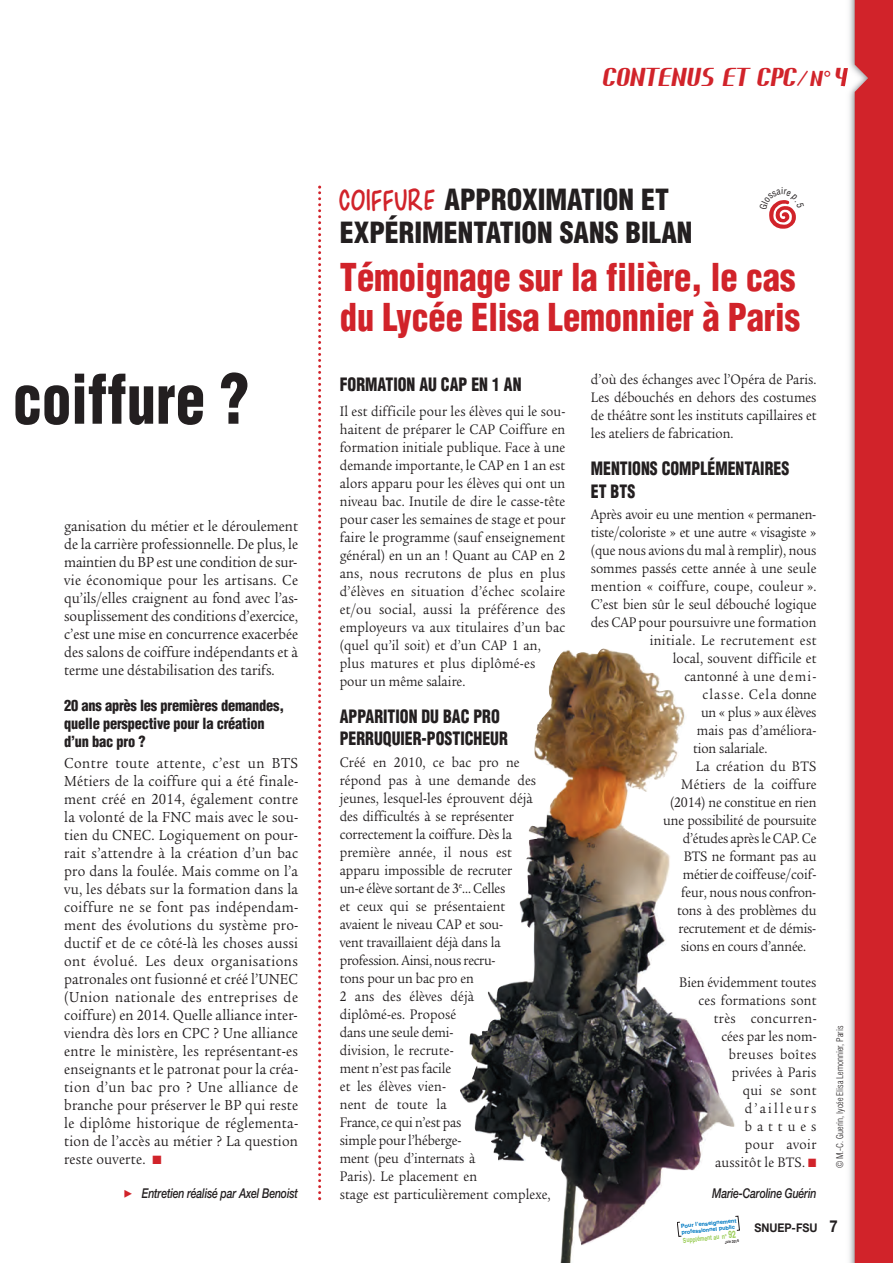
<style>
.page{position:relative;width:893px;height:1263px;background:#fff}
.page>*{position:absolute;margin:0;border:0;box-sizing:border-box;transform-origin:0 0}
.t1{font:900 condensed 66.75px "Helvetica";color:#231f20;scale:.88 1}
.t2{font:900 condensed 37.5px/40.5px "Helvetica";letter-spacing:-.005em;color:#d1232a;scale:.92 1}
.t3{font:900 condensed 28.5px/33px "Helvetica";color:#231f20}
.t4{font:900 27px "Crevil";color:#d1232a;scale:.96 1}
.t5{font:900 condensed 18px/22.5px "Helvetica";color:#231f20;scale:.88 1}
.t6{font:15.75px/18px "Legacy Serif";letter-spacing:.01em;color:#231f20;text-align:justify;scale:.9 1}
.t7{font:15px/18px "Legacy Serif";letter-spacing:.005em;color:#231f20;scale:.9 1}
.t8{font:15px "Legacy Serif";letter-spacing:-.015em;color:#231f20;scale:.9 1}
.t9{font:900 condensed 15px/18px "Helvetica";letter-spacing:-.015em;color:#231f20;scale:.96 1}
.t10{font:15px "Legacy Serif";letter-spacing:-.02em;color:#231f20;scale:.9 1}
.t11{font:15px "Legacy Serif";letter-spacing:.025em;color:#231f20;scale:.9 1}
.t12{font:15px "Legacy Serif";letter-spacing:.03em;color:#231f20;scale:.9 1}
.t13{font:15px "Legacy Serif";letter-spacing:.08em;color:#231f20;scale:.9 1}
.t14{font:italic 500 13.5px "Helvetica Neue";letter-spacing:-.015em;color:#231f20;scale:.78 1}
.t15{font:700 12px "Helvetica Neue";color:#231f20;scale:.9 1}
.t16{font:300 condensed 9px "Helvetica";color:#231f20}
.t17{font:700 6.75px "Helvetica";color:#99cc54;scale:.75 1}
.t18{font:700 5.7px "Helvetica";color:#007ac2}
.t19{font:700 5.55px "Helvetica";color:#007ac2}
.t20{font:700 4.05px "Helvetica";color:#231f20;scale:.75 1}
.s1{color:#d1232a}
.s2{font-size:22.5px}
.s3{font-family:"Best Font Evar";font-weight:400;font-stretch:normal;color:#d1232a}
.s4{font-size:16.5px}
.s5{font-size:10.05px}
</style>
<div class="page">
<img style="left:844px;top:0;width:11px;height:1263px">
<img style="left:844px;top:68px;width:4px;height:18px">
<div style="left:855px;top:0;width:38px;height:1263px;background:#d1232a"></div>
<svg style="left:318px;top:186px;width:3px;height:1014px"></svg>
<svg style="left:735px;top:1216px;width:5px;height:15px"></svg>
<img style="left:460px;top:648px;width:275px;height:615px">
<svg style="left:769px;top:200px;width:27px;height:29px"></svg>
<h1 class="t1" style="left:13px;top:362px;width:270px">coiffure ?</h1>
<p class="t6" style="left:64px;top:519px;width:261px">ganisation du métier et le déroulement de la carrière professionnelle. De plus, le maintien du BP est une condition de sur&shy;vie économique pour les artisans. Ce qu’ils/elles craignent au fond avec l’as&shy;souplissement des conditions d’exercice, c’est une mise en concurrence exacerbée des salons de coiffure indépendants et à terme une déstabilisation des tarifs.</p>
<p class="t9" style="left:64px;top:697px;width:231px">20 ans après les premières demandes, quelle perspective pour la création d’un bac pro ?</p>
<p class="t6" style="left:64px;top:755px;width:262px">Contre toute attente, c’est un BTS Métiers de la coiffure qui a été finale&shy;ment créé en 2014, également contre la volonté de la FNC mais avec le sou&shy;tien du CNEC. Logiquement on pour&shy;rait s’attendre à la création d’un bac pro dans la foulée. Mais comme on l’a vu, les débats sur la formation dans la coiffure ne se font pas indépendam&shy;ment des évolutions du système pro&shy;ductif et de ce côté-là les choses aussi ont évolué. Les deux organisations patronales ont fusionné et créé l’UNEC (Union nationale des entreprises de coiffure) en 2014. Quelle alliance inter&shy;viendra dès lors en CPC ? Une alliance entre le ministère, les représentant-es enseignants et le patronat pour la créa&shy;tion d’un bac pro ? Une alliance de branche pour préserver le BP qui reste le diplôme historique de réglementa&shy;tion de l’accès au métier ? La question reste ouverte. <span class="s1">■</span></p>
<p class="t14" style="left:142px;top:1188px;width:202px">Entretien réalisé par Axel Benoist</p>
<h3 class="t4" style="left:602px;top:68px;width:256px">CONTENUS ET CPC<span class="s2">/N°</span>4</h3>
<h3 class="t3" style="left:340px;top:184px;width:354px"><span class="s3">COIFFURE</span> APPROXIMATION ET<br>EXPÉRIMENTATION SANS BILAN</h3>
<h2 class="t2" style="left:340px;top:258px;width:502px">Témoignage sur la filière, le cas du Lycée Elisa Lemonnier à Paris</h2>
<p class="t5" style="left:340px;top:374px;width:208px">FORMATION AU CAP EN 1 AN</p>
<p class="t7" style="left:340px;top:403px;width:252px">Il est difficile pour les élèves qui le sou&shy;haitent de préparer le CAP Coiffure en formation initiale publique. Face à une demande importante, le CAP en 1 an est alors apparu pour les élèves qui ont un niveau bac. Inutile de dire le casse-tête pour caser les semaines de stage et pour faire le programme (sauf enseignement général) en un an ! Quant au CAP en 2 ans, nous recrutons de plus en plus d’élèves en situation d’échec scolaire et/ou social, aussi la préférence des employeurs va aux titulaires d’un bac (quel qu’il soit) et d’un CAP 1 an, plus matures et plus diplômé-es pour un même salaire.</p>
<p class="t5" style="left:340px;top:705px;width:193px">APPARITION DU BAC PRO<br>PERRUQUIER-POSTICHEUR</p>
<p class="t7" style="left:340px;top:754px;width:236px">Créé en 2010, ce bac pro ne répond pas à une demande des jeunes, lesquel-les éprouvent déjà des difficultés à se représenter correctement la coiffure. Dès la première année, il nous est apparu impossible de recruter<br>un-e élève sortant de 3<sup>e</sup>… Celles<br>et ceux qui se présentaient<br>avaient le niveau CAP et sou-<br>vent travaillaient déjà dans la profession. Ainsi, nous recru-<br>tons pour un bac pro en<br>2 ans des élèves déjà<br>diplômé-es. Proposé<br>dans une seule demi-<br>division, le recrute-<br>ment n’est pas facile<br>et les élèves vien-<br>nent de toute la<br>France, ce qui n’est pas<br>simple pour l’héberge-<br>ment (peu d’internats à<br>Paris). Le placement en<br>stage est particulièrement complexe,</p>
<p class="t7" style="left:591px;top:372px;width:252px;text-align:justify">d’où des échanges avec l’Opéra de Paris.<br>Les débouchés en dehors des costumes de théâtre sont les instituts capillaires et les ateliers de fabrication.</p>
<p class="t5" style="left:591px;top:458px;width:227px">MENTIONS COMPLÉMENTAIRES<br>ET BTS</p>
<p class="t8" style="left:591px;top:509px;width:252px">Après avoir eu une mention « permanen-</p>
<p class="t8" style="left:591px;top:527px;width:252px">tiste/coloriste » et une autre « visagiste »</p>
<p class="t7" style="left:591px;top:543px;width:252px">(que nous avions du mal à remplir), nous</p>
<p class="t7" style="left:591px;top:561px;width:252px">sommes passés cette année à une seule</p>
<p class="t11" style="left:591px;top:581px;width:252px">mention « coiffure, coupe, couleur ».</p>
<p class="t7" style="left:591px;top:597px;width:252px">C’est bien sûr le seul débouché logique</p>
<p class="t7" style="left:591px;top:615px;width:252px">des CAP pour poursuivre une formation</p>
<p class="t12" style="left:650px;top:635px;width:187px">initiale. Le recrutement est</p>
<p class="t7" style="left:673px;top:651px;width:161px">local, souvent difficile et</p>
<p class="t7" style="left:684px;top:669px;width:148px">cantonné à une demi-</p>
<p class="t13" style="left:702px;top:689px;width:128px">classe. Cela donne</p>
<p class="t7" style="left:701px;top:705px;width:130px">un « plus » aux élèves</p>
<p class="t7" style="left:697px;top:723px;width:134px">mais pas d’améliora-</p>
<p class="t7" style="left:693px;top:741px;width:84px">tion salariale.</p>
<p class="t7" style="left:696px;top:759px;width:136px">La création du BTS</p>
<p class="t7" style="left:681px;top:777px;width:152px">Métiers de la coiffure</p>
<p class="t8" style="left:670px;top:797px;width:164px">(2014) ne constitue en rien</p>
<p class="t8" style="left:663px;top:815px;width:172px">une possibilité de poursuite</p>
<p class="t10" style="left:683px;top:833px;width:150px">d’études après le CAP. Ce</p>
<p class="t8" style="left:684px;top:851px;width:149px">BTS ne formant pas au</p>
<p class="t7" style="left:683px;top:867px;width:150px">métier de coiffeuse/coif-</p>
<p class="t10" style="left:681px;top:887px;width:152px">feur, nous nous confron-</p>
<p class="t8" style="left:677px;top:905px;width:156px">tons à des problèmes du</p>
<p class="t8" style="left:678px;top:923px;width:155px">recrutement et de démis-</p>
<p class="t8" style="left:681px;top:941px;width:141px">sions en cours d’année.</p>
<p class="t7" style="left:679px;top:975px;width:154px;text-align:right">Bien évidemment toutes ces formations sont très concurren-<br>cées par les nom&shy;breuses boîtes<br>privées à Paris<br>qui se sont d’ailleurs battues<br>pour avoir<br>aussitôt le BTS. <span class="s1">■</span></p>
<p class="t14" style="left:712px;top:1189px;width:135px">Marie-Caroline Guérin</p>
<p class="t16" style="left:835px;top:1168px;width:144px;rotate:-90deg">© M.-C. Guerin, lycée Elisa Lemonnier, Paris</p>
<p class="t18" style="left:681px;top:1223px;width:57px;rotate:-6deg">Pour l’enseignement</p>
<p class="t19" style="left:681px;top:1229px;width:55px;rotate:-6deg">professionnel public</p>
<p class="t15" style="left:754px;top:1224px;width:94px">SNUEP-FSU <span class="s4">7</span></p>
<p class="t17" style="left:683px;top:1236px;width:73px;rotate:-6deg">Supplément au n° <span class="s5">92</span></p>
<p class="t20" style="left:725px;top:1240px;width:20px;rotate:-6deg">Juin 2016</p>
</div>
